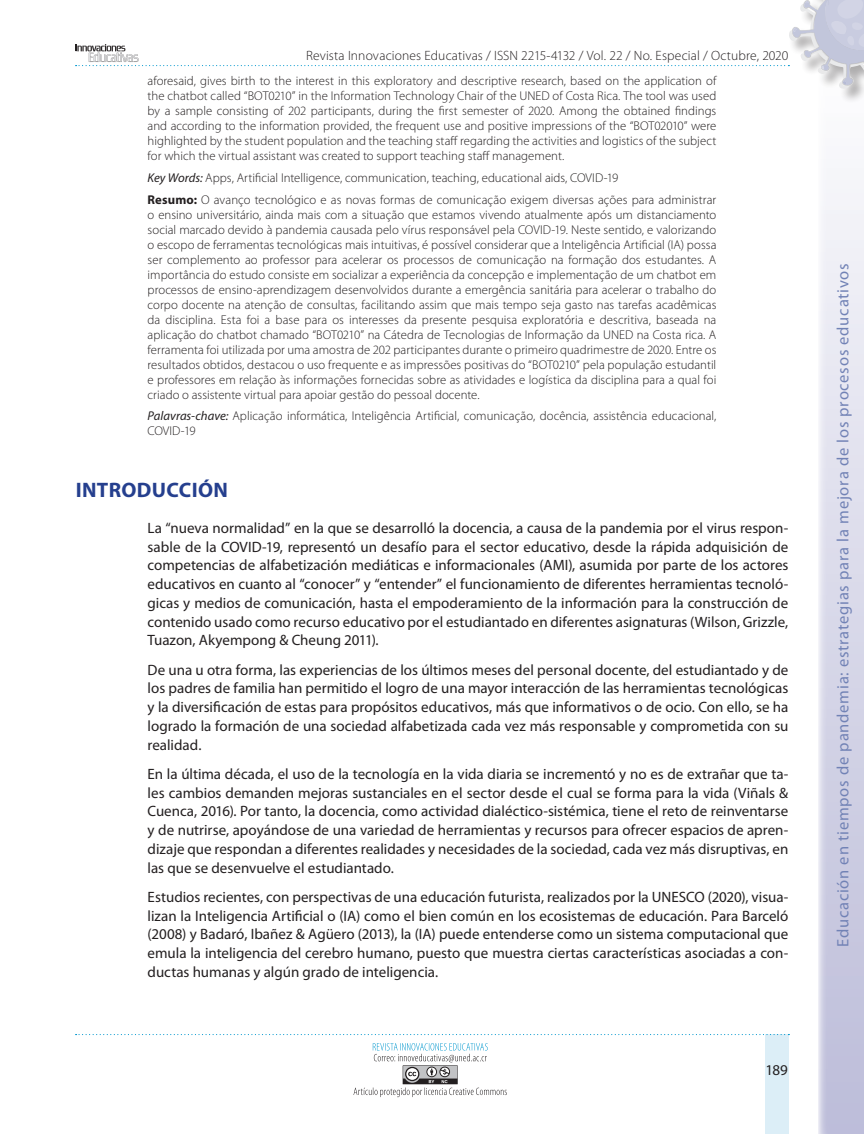
<style>
.page{position:relative;width:864px;height:1134px;background:#fff}
.page>*{position:absolute;margin:0;border:0;box-sizing:border-box;transform-origin:0 0}
.SUBTITULO_1{font:700 21px "Myriad Pro";letter-spacing:.015em;color:#253f8e}
.t1{font:16.5px "Myriad Pro";letter-spacing:.045em;color:#253f8e}
.TEXTO_NORMAL{font:15px/18.8px "Myriad Pro";color:#231f20;text-align:justify}
.t2{font:300 13.5px "Myriad Pro";letter-spacing:.01em;color:#231f20}
.TXT_RESUM-ABSTR{font:300 12.75px/15px "Myriad Pro";color:#231f20;text-align:justify}
.s1{font-weight:400;font-style:italic}
.s2{color:#201f1e}
.s3{font-weight:700}
</style>
<div class="page">
<svg style="left:818px;top:189px;width:46px;height:945px;background:#d9d9e9"></svg>
<div style="left:789px;top:0;width:75px;height:104px;background:#231f20;opacity:.75"></div>
<svg style="left:76px;top:0;width:788px;height:88px"></svg>
<div style="left:765px;top:1034px;width:23px;height:100px;background:#dceef7"></div>
<svg style="left:76px;top:1034px;width:713px;height:1px"></svg>
<svg style="left:354px;top:1043px;width:153px;height:54px"></svg>
<p class="t2" style="left:306px;top:48px;width:484px">Revista Innovaciones Educativas / ISSN 2215-4132 / Vol. 22 / No. Especial / Octubre, 2020</p>
<p class="TXT_RESUM-ABSTR" style="left:148px;top:74px;width:570px">aforesaid, gives birth to the interest in this exploratory and descriptive research, based on the application of the chatbot called “BOT0210” in the Information Technology Chair of the UNED of Costa Rica. The tool was used by a sample consisting of 202 participants, during the first semester of 2020. Among the obtained findings and according to the information provided, the frequent use and positive impressions of the “BOT02010” were highlighted by the student population and the teaching staff regarding the activities and logistics of the subject for which the virtual assistant was created to support teaching staff management.</p>
<p class="TXT_RESUM-ABSTR" style="left:148px;top:170px;width:472px"><span class="s1">Key Words:</span> Apps, Artificial Intelligence, communication, teaching, educational aids, <span class="s2">COVID-19</span></p>
<p class="TXT_RESUM-ABSTR" style="left:148px;top:192px;width:570px"><span class="s3">Resumo:</span> O avanço tecnológico e as novas formas de comunicação exigem diversas ações para administrar o ensino universitário, ainda mais com a situação que estamos vivendo atualmente após um distanciamento social marcado devido à pandemia causada pelo vírus responsável pela COVID-19. Neste sentido, e valorizando o escopo de ferramentas tecnológicas mais intuitivas, é possível considerar que a Inteligência Artificial (IA) possa ser complemento ao professor para acelerar os processos de comunicação na formação dos estudantes. A importância do estudo consiste em socializar a experiência da concepção e implementação de um chatbot em processos de ensino-aprendizagem desenvolvidos durante a emergência sanitária para acelerar o trabalho do corpo docente na atenção de consultas, facilitando assim que mais tempo seja gasto nas tarefas acadêmicas da disciplina. Esta foi a base para os interesses da presente pesquisa exploratória e descritiva, baseada na aplicação do chatbot chamado “BOT0210” na Cátedra de Tecnologias de Informação da UNED na Costa rica. A ferramenta foi utilizada por uma amostra de 202 participantes durante o primeiro quadrimestre de 2020. Entre os resultados obtidos, destacou o uso frequente e as impressões positivas do “BOT0210” pela população estudantil e professores em relação às informações fornecidas sobre as atividades e logística da disciplina para a qual foi criado o assistente virtual para apoiar gestão do pessoal docente.</p>
<p class="TXT_RESUM-ABSTR" style="left:148px;top:409px;width:570px"><span class="s1">Palavras-chave:</span> Aplicação informática, Inteligência Artificial, comunicação, docência, assistência educacional,<br>COVID-19</p>
<p class="SUBTITULO_1" style="left:76px;top:478px;width:154px">INTRODUCCIÓN</p>
<p class="TEXTO_NORMAL" style="left:148px;top:519px;width:642px">La “nueva normalidad” en la que se desarrolló la docencia, a causa de la pandemia por el virus respon&shy;sable de la COVID-19, representó un desafío para el sector educativo, desde la rápida adquisición de competencias de alfabetización mediáticas e informacionales (AMI), asumida por parte de los actores educativos en cuanto al “conocer” y “entender” el funcionamiento de diferentes herramientas tecnoló&shy;gicas y medios de comunicación, hasta el empoderamiento de la información para la construcción de contenido usado como recurso educativo por el estudiantado en diferentes asignaturas (Wilson, Grizzle, Tuazon, Akyempong &amp; Cheung 2011).</p>
<p class="TEXTO_NORMAL" style="left:148px;top:661px;width:642px">De una u otra forma, las experiencias de los últimos meses del personal docente, del estudiantado y de los padres de familia han permitido el logro de una mayor interacción de las herramientas tecnológicas y la diversificación de estas para propósitos educativos, más que informativos o de ocio. Con ello, se ha logrado la formación de una sociedad alfabetizada cada vez más responsable y comprometida con su realidad.</p>
<p class="TEXTO_NORMAL" style="left:148px;top:765px;width:642px">En la última década, el uso de la tecnología en la vida diaria se incrementó y no es de extrañar que ta&shy;les cambios demanden mejoras sustanciales en el sector desde el cual se forma para la vida (Viñals &amp; Cuenca, 2016). Por tanto, la docencia, como actividad dialéctico-sistémica, tiene el reto de reinventarse y de nutrirse, apoyándose de una variedad de herramientas y recursos para ofrecer espacios de apren&shy;dizaje que respondan a diferentes realidades y necesidades de la sociedad, cada vez más disruptivas, en las que se desenvuelve el estudiantado.</p>
<p class="TEXTO_NORMAL" style="left:148px;top:888px;width:642px">Estudios recientes, con perspectivas de una educación futurista, realizados por la UNESCO (2020), visua&shy;lizan la Inteligencia Artificial o (IA) como el bien común en los ecosistemas de educación. Para Barceló (2008) y Badaró, Ibañez &amp; Agüero (2013), la (IA) puede entenderse como un sistema computacional que emula la inteligencia del cerebro humano, puesto que muestra ciertas características asociadas a con&shy;ductas humanas y algún grado de inteligencia.</p>
<p class="TEXTO_NORMAL" style="left:766px;top:1060px;width:24px">189</p>
<p class="t1" style="left:834px;top:947px;width:685px;rotate:-90deg">Educación en tiempos de pandemia: estrategias para la mejora de los procesos educativos</p>
</div>
